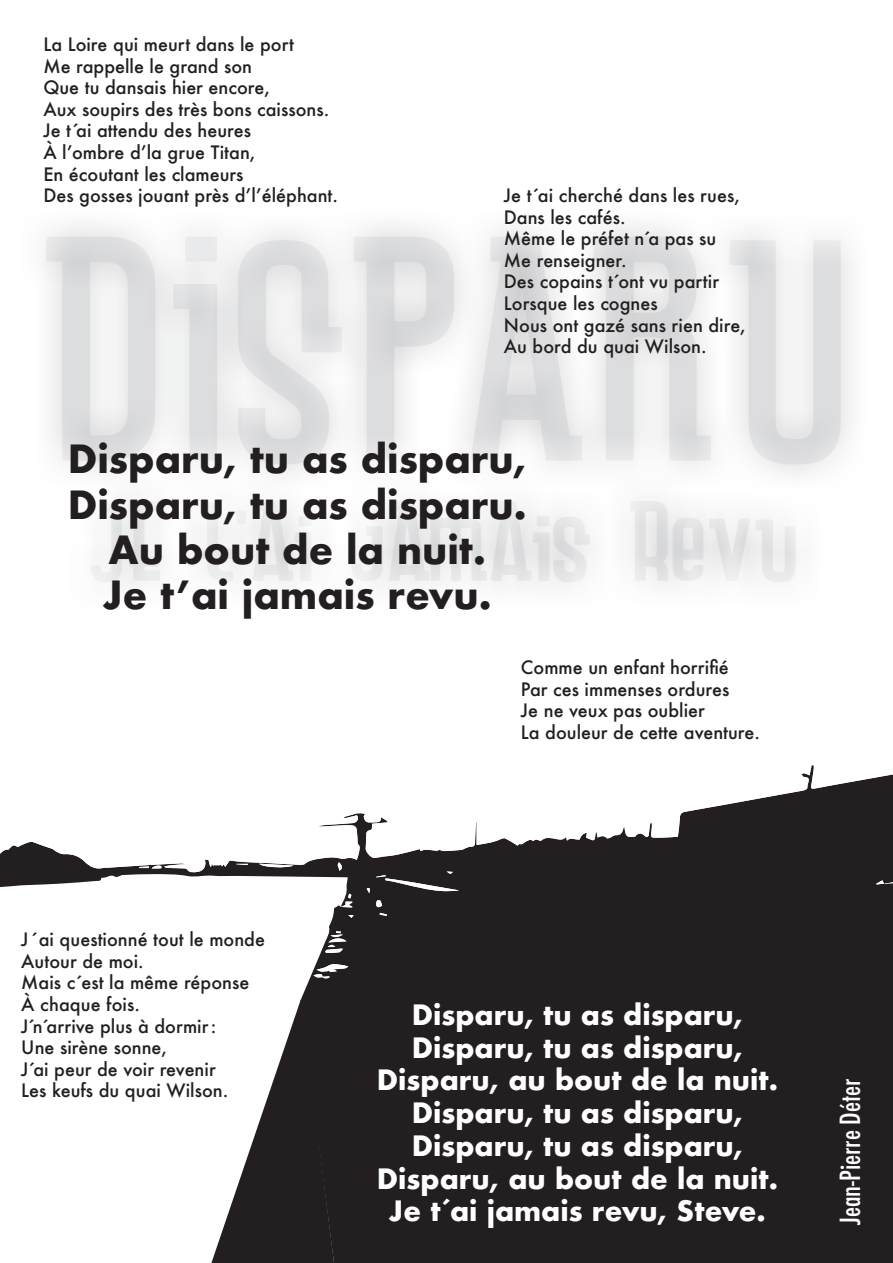
<style>
.page{position:relative;width:893px;height:1263px;background:#fff}
.page>*{position:absolute;margin:0;border:0;box-sizing:border-box;transform-origin:0 0}
.t1{font:700 37.8px "Futura";color:#231f20}
.t2{font:700 27.3px "Futura";color:#fff}
.t3{font:500 condensed 27px "Futura";color:#fff}
.t4{font:500 18px "Futura";color:#231f20}
</style>
<div class="page">
<svg style="left:0;top:873px;width:336px;height:390px"></svg>
<svg style="left:0;top:824px;width:336px;height:49px"></svg>
<svg style="left:336px;top:765px;width:557px;height:498px;background:#3d3a3a"></svg>
<svg style="left:259px;top:864px;width:34px;height:4px"></svg>
<svg style="left:336px;top:862px;width:7px;height:9px"></svg>
<svg style="left:139px;top:865px;width:23px;height:3px"></svg>
<svg style="left:341px;top:894px;width:11px;height:13px"></svg>
<svg style="left:876px;top:880px;width:8px;height:4px"></svg>
<svg style="left:236px;top:864px;width:12px;height:1px"></svg>
<svg style="left:313px;top:964px;width:35px;height:15px"></svg>
<svg style="left:325px;top:931px;width:21px;height:22px"></svg>
<svg style="left:376px;top:871px;width:83px;height:45px;background:#363233"></svg>
<svg style="left:348px;top:915px;width:6px;height:3px"></svg>
<svg style="left:367px;top:887px;width:3px;height:6px"></svg>
<svg style="left:211px;top:998px;width:123px;height:265px"></svg>
<img style="left:43px;top:225px;width:809px;height:362px">
<p class="t4" style="left:43px;top:32px;width:252px">La Loire qui meurt dans le port</p>
<p class="t4" style="left:43px;top:54px;width:210px">Me rappelle le grand son</p>
<p class="t4" style="left:43px;top:75px;width:228px">Que tu dansais hier encore,</p>
<p class="t4" style="left:43px;top:97px;width:287px">Aux soupirs des très bons caissons.</p>
<p class="t4" style="left:43px;top:118px;width:209px">Je t´ai attendu des heures</p>
<p class="t4" style="left:43px;top:140px;width:214px">À l’ombre d’la grue Titan,</p>
<p class="t4" style="left:43px;top:162px;width:202px">En écoutant les clameurs</p>
<p class="t4" style="left:43px;top:183px;width:296px">Des gosses jouant près d’l’éléphant.</p>
<p class="t4" style="left:504px;top:183px;width:237px">Je t´ai cherché dans les rues,</p>
<p class="t4" style="left:504px;top:205px;width:123px">Dans les cafés.</p>
<p class="t4" style="left:504px;top:226px;width:214px">Même le préfet n´a pas su</p>
<p class="t4" style="left:504px;top:248px;width:124px">Me renseigner.</p>
<p class="t4" style="left:504px;top:269px;width:217px">Des copains t´ont vu partir</p>
<p class="t4" style="left:504px;top:291px;width:155px">Lorsque les cognes</p>
<p class="t4" style="left:504px;top:313px;width:243px">Nous ont gazé sans rien dire,</p>
<p class="t4" style="left:504px;top:334px;width:204px">Au bord du quai Wilson.</p>
<p class="t1" style="left:68px;top:432px;width:460px">Disparu, tu as disparu,</p>
<p class="t1" style="left:68px;top:477px;width:460px">Disparu, tu as disparu.</p>
<p class="t1" style="left:109px;top:522px;width:379px">Au bout de la nuit.</p>
<p class="t1" style="left:103px;top:568px;width:391px">Je t’ai jamais revu.</p>
<p class="t4" style="left:521px;top:655px;width:209px">Comme un enfant horrifié</p>
<p class="t4" style="left:521px;top:677px;width:210px">Par ces immenses ordures</p>
<p class="t4" style="left:521px;top:698px;width:185px">Je ne veux pas oublier</p>
<p class="t4" style="left:521px;top:720px;width:241px">La douleur de cette aventure.</p>
<p class="t4" style="left:21px;top:927px;width:245px">J´ai questionné tout le monde</p>
<p class="t4" style="left:21px;top:949px;width:124px">Autour de moi.</p>
<p class="t4" style="left:21px;top:970px;width:230px">Mais c´est la même réponse</p>
<p class="t4" style="left:21px;top:992px;width:120px">À chaque fois.</p>
<p class="t4" style="left:21px;top:1013px;width:197px">J´n´arrive plus à dormir:</p>
<p class="t4" style="left:21px;top:1035px;width:147px">Une sirène sonne,</p>
<p class="t4" style="left:21px;top:1057px;width:196px">J´ai peur de voir revenir</p>
<p class="t4" style="left:21px;top:1078px;width:209px">Les keufs du quai Wilson.</p>
<p class="t2" style="left:412px;top:995px;width:333px">Disparu, tu as disparu,</p>
<p class="t2" style="left:412px;top:1028px;width:333px">Disparu, tu as disparu,</p>
<p class="t2" style="left:377px;top:1060px;width:403px">Disparu, au bout de la nuit.</p>
<p class="t2" style="left:412px;top:1093px;width:333px">Disparu, tu as disparu,</p>
<p class="t2" style="left:412px;top:1126px;width:333px">Disparu, tu as disparu,</p>
<p class="t2" style="left:377px;top:1159px;width:403px">Disparu, au bout de la nuit.</p>
<p class="t2" style="left:389px;top:1191px;width:378px">Je t´ai jamais revu, Steve.</p>
<p class="t3" style="left:833px;top:1225px;width:148px;rotate:-90deg">Jean-Pierre Déter</p>
</div>
